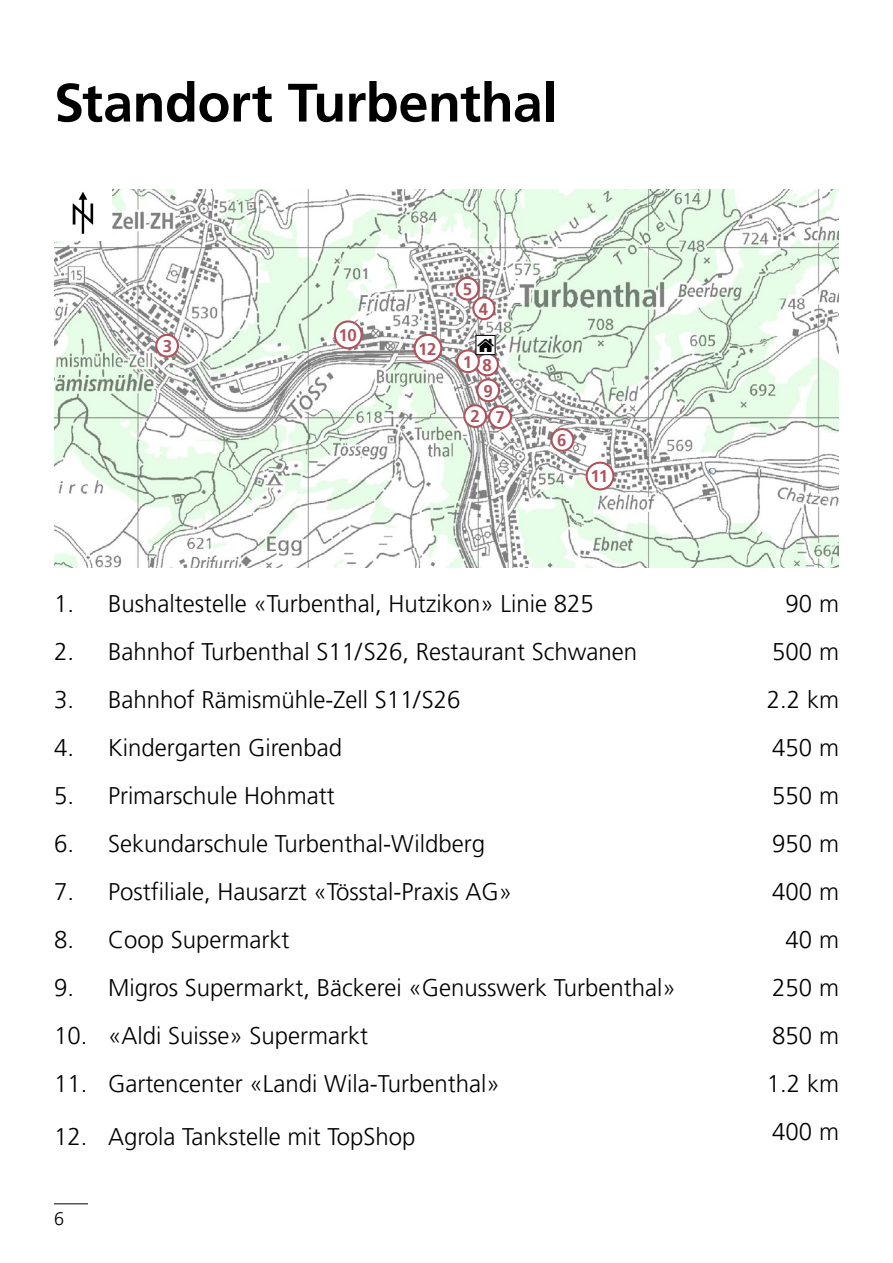
<style>
.page{position:relative;width:893px;height:1263px;background:#fff}
.page>*{position:absolute;margin:0;border:0;box-sizing:border-box;transform-origin:0 0}
.t1{font:700 54px "Frutiger LT Pro";letter-spacing:-.01em;color:#000}
.t2{font:300 24px/48px "Frutiger LT Pro";color:#000;text-align:right}
.t3{font:300 18px "Frutiger LT Pro";color:#000}
.t4{font:700 16.8px "Frutiger LT Pro";color:#af535d}
</style>
<div class="page">
<hr style="left:54px;top:1203px;width:34px;height:1px;background:#000">
<img style="left:54px;top:189px;width:785px;height:378px">
<div style="left:45px;top:186px;width:67px;height:54px;background:#fff"></div>
<svg style="left:73px;top:192px;width:20px;height:42px"></svg>
<div style="left:156px;top:335px;width:22px;height:22px;background:#fff;border-radius:50%"></div>
<div style="left:155px;top:334px;width:24px;height:24px;border:2px solid #af535d;border-radius:50%"></div>
<div style="left:476px;top:354px;width:22px;height:21px;background:#fff;border-radius:50%"></div>
<div style="left:475px;top:352px;width:24px;height:24px;border:2px solid #af535d;border-radius:50%"></div>
<div style="left:464px;top:405px;width:22px;height:22px;background:#fff;border-radius:50%"></div>
<div style="left:463px;top:404px;width:24px;height:24px;border:2px solid #af535d;border-radius:50%"></div>
<div style="left:551px;top:429px;width:22px;height:22px;background:#fff;border-radius:50%"></div>
<div style="left:550px;top:428px;width:24px;height:24px;border:2px solid #af535d;border-radius:50%"></div>
<div style="left:473px;top:297px;width:21px;height:22px;background:#fff;border-radius:50%"></div>
<div style="left:472px;top:296px;width:23px;height:24px;border:2px solid #af535d;border-radius:50%"></div>
<div style="left:477px;top:379px;width:22px;height:22px;background:#fff;border-radius:50%"></div>
<div style="left:476px;top:378px;width:24px;height:24px;border:2px solid #af535d;border-radius:50%"></div>
<div style="left:457px;top:278px;width:21px;height:22px;background:#fff;border-radius:50%"></div>
<div style="left:456px;top:277px;width:23px;height:24px;border:2px solid #af535d;border-radius:50%"></div>
<div style="left:489px;top:406px;width:22px;height:22px;background:#fff;border-radius:50%"></div>
<div style="left:488px;top:405px;width:24px;height:24px;border:2px solid #af535d;border-radius:50%"></div>
<div style="left:335px;top:321px;width:27px;height:27px;background:#fff;border-radius:50%"></div>
<div style="left:334px;top:320px;width:29px;height:29px;border:2px solid #af535d;border-radius:50%"></div>
<div style="left:457px;top:350px;width:22px;height:22px;background:#fff;border-radius:50%"></div>
<div style="left:456px;top:349px;width:24px;height:24px;border:2px solid #af535d;border-radius:50%"></div>
<div style="left:476px;top:335px;width:19px;height:20px;background:#fff"></div>
<div style="left:475px;top:335px;width:21px;height:20px;border:1px solid #000"></div>
<div style="left:587px;top:463px;width:26px;height:26px;background:#fff;border-radius:50%"></div>
<div style="left:586px;top:462px;width:28px;height:28px;border:2px solid #af535d;border-radius:50%"></div>
<div style="left:415px;top:335px;width:26px;height:27px;background:#fff;border-radius:50%"></div>
<div style="left:414px;top:334px;width:28px;height:29px;border:2px solid #af535d;border-radius:50%"></div>
<h1 class="t1" style="left:54px;top:71px;width:505px">Standort Turbenthal</h1>
<p class="t4" style="left:463px;top:279px;width:11px">5</p>
<p class="t4" style="left:163px;top:336px;width:11px">3</p>
<p class="t4" style="left:338px;top:325px;width:20px">10</p>
<p class="t4" style="left:418px;top:339px;width:20px">12</p>
<p class="t4" style="left:479px;top:299px;width:11px">4</p>
<p class="t4" style="left:463px;top:352px;width:11px">1</p>
<p class="t4" style="left:482px;top:355px;width:11px">8</p>
<p class="t4" style="left:484px;top:381px;width:11px">9</p>
<p class="t4" style="left:471px;top:407px;width:11px">2</p>
<p class="t4" style="left:495px;top:408px;width:11px">7</p>
<p class="t4" style="left:557px;top:430px;width:11px">6</p>
<p class="t4" style="left:590px;top:466px;width:19px">11</p>
<p class="t2" style="left:54px;top:580px;width:541px">1. Bushaltestelle «Turbenthal, Hutzikon» Linie 825</p>
<p class="t2" style="left:54px;top:628px;width:585px">2. Bahnhof Turbenthal S11/ S26, Restaurant Schwanen</p>
<p class="t2" style="left:54px;top:676px;width:408px">3. Bahnhof Rämismühle-Zell S11/ S26</p>
<p class="t2" style="left:54px;top:724px;width:290px">4. Kindergarten Girenbad</p>
<p class="t2" style="left:54px;top:772px;width:282px">5. Primarschule Hohmatt</p>
<p class="t2" style="left:54px;top:820px;width:433px">6. Sekundarschule Turbenthal-Wildberg</p>
<p class="t2" style="left:54px;top:868px;width:460px">7. Postfiliale, Hausarzt «Tösstal-Praxis AG»</p>
<p class="t2" style="left:54px;top:916px;width:237px">8. Coop Supermarkt</p>
<p class="t2" style="left:54px;top:964px;width:623px">9. Migros Supermarkt, Bäckerei «Genusswerk Turbenthal»</p>
<p class="t2" style="left:54px;top:1012px;width:316px">10. «Aldi Suisse» Supermarkt</p>
<p class="t2" style="left:54px;top:1060px;width:447px">11. Gartencenter «Landi Wila-Turbenthal»</p>
<p class="t2" style="left:54px;top:1112px;width:363px">12. Agrola Tankstelle mit TopShop</p>
<p class="t3" style="left:54px;top:1209px;width:12px">6</p>
<p class="t2" style="left:767px;top:580px;width:74px">90 m<br>500 m<br>2.2 km<br>450 m<br>550 m<br>950 m<br>400 m<br>40 m<br>250 m<br>850 m<br>1.2 km<br>400 m</p>
</div>
